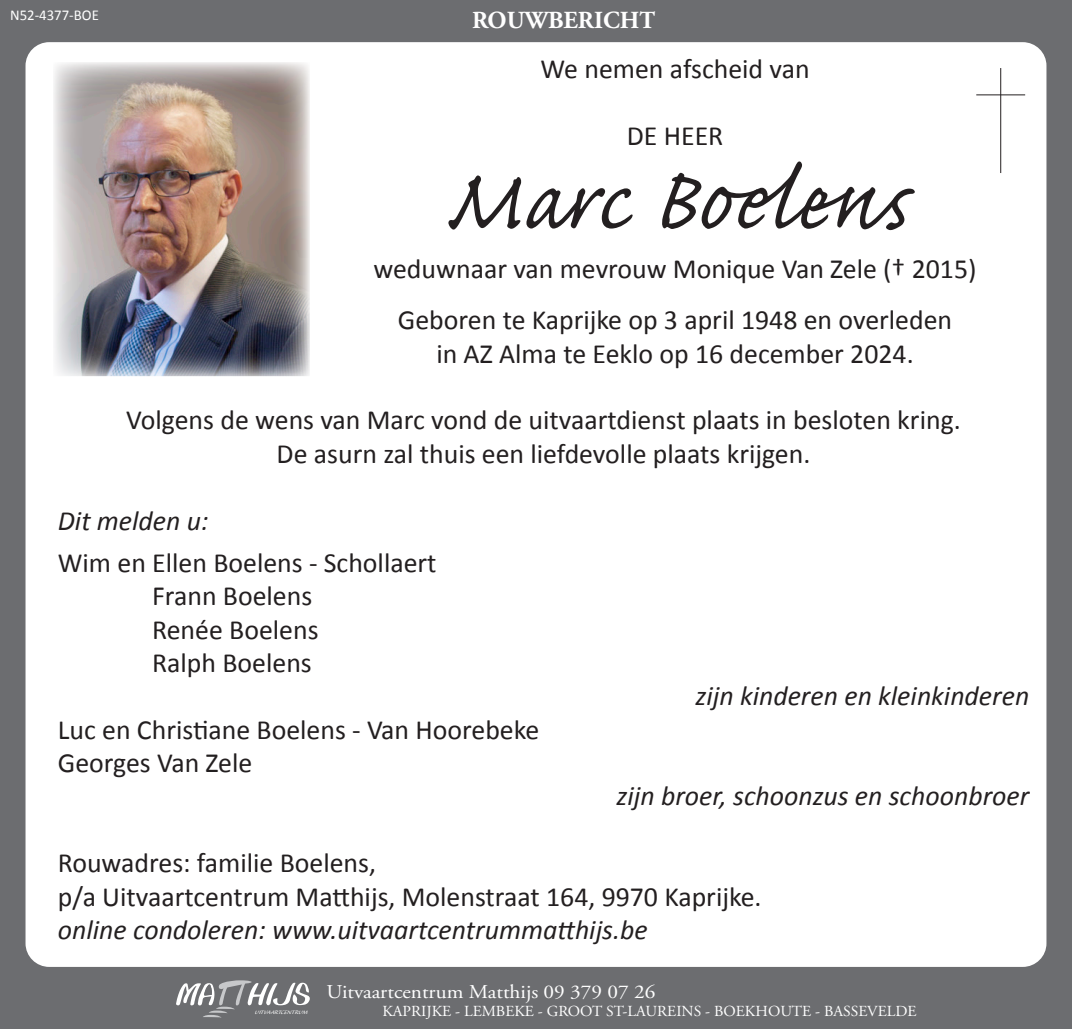
<style>
.page{position:relative;width:1072px;height:1029px;background:#fff}
.page>*{position:absolute;margin:0;border:0;box-sizing:border-box;transform-origin:0 0}
.t1{font:111.3px "Caflisch Script Pro";letter-spacing:.005em;color:#231f20}
.t2{font:27.9px "Calibri";color:#231f20}
.t3{font:italic 27.9px "Calibri";color:#231f20}
.t4{font:700 24.6px "Adobe Garamond Pro";color:#fff}
.t5{font:19.5px "Adobe Garamond Pro";color:#fff;scale:1.09 1}
.t6{font:15.3px "Adobe Garamond Pro";color:#fff}
.t7{font:15px "Calibri";color:#fff}
.t8{font:6.3px "Alexa Std";color:#fff;scale:1.05 1}
</style>
<div class="page">
<div style="left:0;top:0;width:1071px;height:1029px;background:#6c6d70"></div>
<div style="left:27px;top:43px;width:1018px;height:923px;background:#fff;border-radius:22px"></div>
<hr style="left:1000px;top:68px;width:1px;height:105px;background:#231f20">
<hr style="left:976px;top:94px;width:49px;height:1px;background:#231f20">
<svg style="left:176px;top:980px;width:134px;height:38px"></svg>
<img style="left:54px;top:63px;width:256px;height:314px">
<p class="t7" style="left:10px;top:6px;width:90px">N52-4377-BOE</p>
<p class="t4" style="left:472px;top:6px;width:185px">ROUWBERICHT</p>
<p class="t2" style="left:540px;top:52px;width:270px">We nemen afscheid van</p>
<p class="t2" style="left:627px;top:118px;width:98px">DE HEER</p>
<p class="t1" style="left:443px;top:143px;width:464px">Marc Boelens</p>
<p class="t2" style="left:373px;top:252px;width:604px">weduwnaar van mevrouw Monique Van Zele († 2015)</p>
<p class="t2" style="left:398px;top:303px;width:556px">Geboren te Kaprijke op 3 april 1948 en overleden</p>
<p class="t2" style="left:436px;top:336px;width:479px">in AZ Alma te Eeklo op 16 december 2024.</p>
<p class="t2" style="left:126px;top:403px;width:836px">Volgens de wens van Marc vond de uitvaartdienst plaats in besloten kring.</p>
<p class="t2" style="left:277px;top:436px;width:535px">De asurn zal thuis een liefdevolle plaats krijgen.</p>
<p class="t3" style="left:58px;top:503px;width:152px">Dit melden u:</p>
<p class="t2" style="left:58px;top:545px;width:380px">Wim en Ellen Boelens - Schollaert</p>
<p class="t2" style="left:152px;top:579px;width:162px">Frann Boelens</p>
<p class="t2" style="left:152px;top:612px;width:168px">Renée Boelens</p>
<p class="t2" style="left:152px;top:645px;width:161px">Ralph Boelens</p>
<p class="t2" style="left:58px;top:712px;width:483px">Luc en Christiane Boelens - Van Hoorebeke</p>
<p class="t2" style="left:58px;top:745px;width:196px">Georges Van Zele</p>
<p class="t3" style="left:695px;top:679px;width:335px">zijn kinderen en kleinkinderen</p>
<p class="t3" style="left:616px;top:779px;width:414px">zijn broer, schoonzus en schoonbroer</p>
<p class="t2" style="left:58px;top:846px;width:320px">Rouwadres: familie Boelens,</p>
<p class="t2" style="left:58px;top:879px;width:705px">p/a Uitvaartcentrum Matthijs, Molenstraat 164, 9970 Kaprijke.</p>
<p class="t3" style="left:58px;top:912px;width:591px">online condoleren: www.uitvaartcentrummatthijs.be</p>
<p class="t5" style="left:326px;top:980px;width:303px">Uitvaartcentrum Matthijs 09 379 07 26</p>
<p class="t8" style="left:255px;top:1009px;width:52px">UITVAARTCENTRUM</p>
<p class="t6" style="left:382px;top:1002px;width:535px">KAPRIJKE - LEMBEKE - GROOT ST-LAUREINS - BOEKHOUTE - BASSEVELDE</p>
</div>
